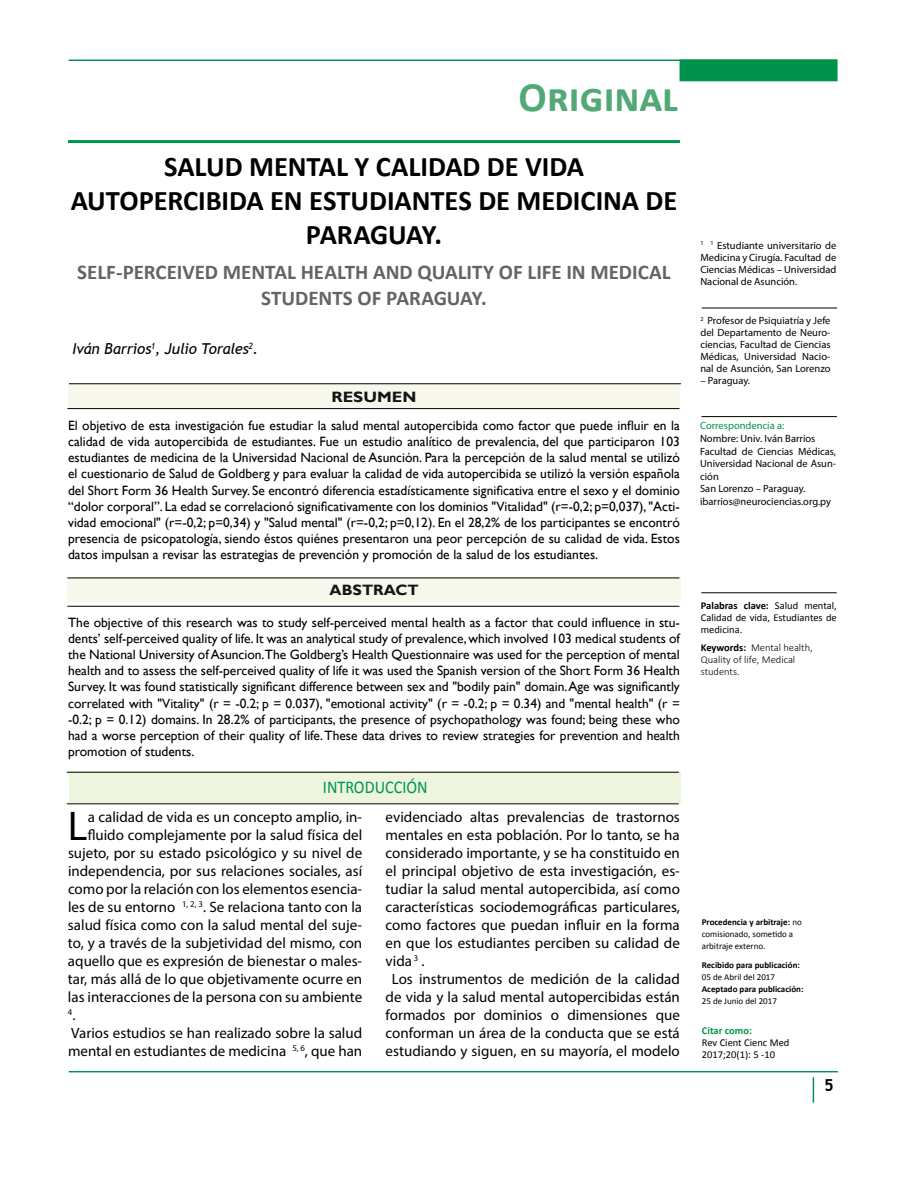
<style>
.page{position:relative;width:918px;height:1188px;background:#fff}
.page>*{position:absolute;margin:0;border:0;box-sizing:border-box;transform-origin:0 0}
.t1{font:700 42px "Calibri";color:#52a976}
.t2{font:41.7px "Myriad Pro";color:#000}
.t3{font:700 28.5px/34.2px "Calibri";letter-spacing:-.005em;color:#000;text-align:center}
.t4{font:700 21px/25.2px "Calibri";color:#636466;text-align:center}
.t5{font:18px "Calibri";color:#00934d;scale:.9 1}
.t6{font:700 16.5px "Trebuchet MS";color:#000}
.t7{font:15px/18px "Myriad Pro";color:#000;text-align:right}
.t8{font:italic 15px "Trebuchet MS";letter-spacing:-.01em;color:#000}
.t9{font:700 15px "Gill Sans";color:#000;scale:1.04 1}
.t10{font:700 15px "Gill Sans";color:#000;scale:1.11 1}
.t11{font:13.5px/16.2px "Gill Sans";color:#000;text-align:justify}
.t12{font:10.5px/12px "Myriad Pro";color:#000;text-align:justify}
.t13{font:10.5px/12px "Calibri";color:#000}
.t14{font:300 10.5px/12px "Calibri";color:#000}
.t15{font:10.5px "Myriad Pro";color:#00934d}
.t16{font:700 10.5px "Calibri";color:#00934d}
.t17{font:9px/12px "Calibri";color:#000}
.t18{font:700 9px "Calibri";color:#000}
.t19{font:8.7px "Myriad Pro";color:#000}
.s1{font-size:15px}
.s2{font-weight:700}
</style>
<div class="page">
<div style="left:680px;top:60px;width:158px;height:21px;background:#00934d"></div>
<hr style="left:69px;top:60px;width:768px;height:1px;background:#00934d">
<hr style="left:69px;top:1071px;width:769px;height:1px;background:#00934d">
<svg style="left:813px;top:1077px;width:1px;height:26px"></svg>
<hr style="left:68px;top:140px;width:612px;height:3px;background:#00934d">
<hr style="left:702px;top:308px;width:135px;height:1px;background:#000">
<hr style="left:701px;top:592px;width:136px;height:1px;background:#000">
<div style="left:68px;top:384px;width:612px;height:24px;background:#f8f7ea"></div>
<hr style="left:69px;top:383px;width:612px;height:1px;background:#000">
<hr style="left:67px;top:408px;width:613px;height:1px;background:#000">
<div style="left:67px;top:577px;width:614px;height:25px;background:#f8f7ea"></div>
<hr style="left:67px;top:578px;width:612px;height:1px;background:#000">
<hr style="left:67px;top:606px;width:612px;height:1px;background:#000">
<div style="left:70px;top:771px;width:611px;height:32px;background:#edf5df"></div>
<hr style="left:67px;top:772px;width:612px;height:1px;background:#000">
<hr style="left:67px;top:803px;width:612px;height:1px;background:#000">
<hr style="left:702px;top:416px;width:135px;height:1px;background:#000">
<h1 class="t1" style="left:519px;top:70px;width:161px">Original</h1>
<h3 class="t3" style="left:71px;top:149px;width:608px">SALUD MENTAL Y CALIDAD DE VIDA<br>AUTOPERCIBIDA EN ESTUDIANTES DE MEDICINA DE<br>PARAGUAY.</h3>
<h3 class="t4" style="left:77px;top:260px;width:595px">SELF-PERCEIVED MENTAL HEALTH AND QUALITY OF LIFE IN MEDICAL<br>STUDENTS OF PARAGUAY.</h3>
<p class="t8" style="left:73px;top:340px;width:187px">Iván Barrios<sup>1</sup>, Julio Torales<sup>2</sup>.</p>
<p class="t10" style="left:331px;top:388px;width:78px">RESUMEN</p>
<p class="t11" style="left:68px;top:417px;width:613px">El objetivo de esta investigación fue estudiar la salud mental autopercibida como factor que puede influir en la calidad de vida autopercibida de estudiantes. Fue un estudio analítico de prevalencia, del que participaron 103 estudiantes de medicina de la Universidad Nacional de Asunción. Para la percepción de la salud mental se utilizó el cuestionario de Salud de Goldberg y para evaluar la calidad de vida autopercibida se utilizó la versión española del Short Form 36 Health Survey. Se encontró diferencia estadísticamente significativa entre el sexo y el dominio “dolor corporal”. La edad se correlacionó significativamente con los dominios "Vitalidad" (r=-0,2; p=0,037), "Acti&shy;vidad emocional" (r=-0,2; p=0,34) y "Salud mental" (r=-0,2; p=0,12). En el 28,2% de los participantes se encontró presencia de psicopatología, siendo éstos quiénes presentaron una peor percepción de su calidad de vida. Estos datos impulsan a revisar las estrategias de prevención y promoción de la salud de los estudiantes.</p>
<p class="t9" style="left:330px;top:581px;width:87px">ABSTRACT</p>
<p class="t11" style="left:68px;top:614px;width:613px">The objective of this research was to study self-perceived mental health as a factor that could influence in stu&shy;dents’ self-perceived quality of life. It was an analytical study of prevalence, which involved 103 medical students of the National University of Asuncion.The Goldberg’s Health Questionnaire was used for the perception of mental health and to assess the self-perceived quality of life it was used the Spanish version of the Short Form 36 Health Survey. It was found statistically significant difference between sex and "bodily pain" domain. Age was significantly correlated with "Vitality" (r = -0.2; p = 0.037), "emotional activity" (r = -0.2; p = 0.34) and "mental health" (r = -0.2; p = 0.12) domains. In 28.2% of participants, the presence of psychopathology was found; being these who had a worse perception of their quality of life. These data drives to review strategies for prevention and health promotion of students.</p>
<h3 class="t5" style="left:323px;top:776px;width:118px">INTRODUCCIÓN</h3>
<p class="t7" style="left:68px;top:807px;width:296px">a calidad de vida es un concepto amplio, in&shy;fluido complejamente por la salud física del sujeto, por su estado psicológico y su nivel de independencia, por sus relaciones sociales, así como por la relación con los elementos esencia&shy;les de su entorno <sup>1,</sup> <sup>2,</sup> <sup>3</sup>. Se relaciona tanto con la salud física como con la salud mental del suje&shy;to, y a través de la subjetividad del mismo, con aquello que es expresión de bienestar o males&shy;tar, más allá de lo que objetivamente ocurre en las interacciones de la persona con su ambiente</p>
<p class="t19" style="left:68px;top:1006px;width:9px">4<span class="s1">.</span></p>
<p class="t7" style="left:68px;top:1023px;width:296px;text-align:left">Varios estudios se han realizado sobre la salud mental en estudiantes de medicina <sup>5,</sup> <sup>6</sup>, que han</p>
<h2 class="t2" style="left:68px;top:800px;width:21px">L</h2>
<p class="t7" style="left:386px;top:807px;width:296px">evidenciado altas prevalencias de trastornos</p>
<p class="t7" style="left:386px;top:825px;width:296px">mentales en esta población. Por lo tanto, se ha</p>
<p class="t7" style="left:386px;top:843px;width:296px">considerado importante, y se ha constituido en</p>
<p class="t7" style="left:386px;top:861px;width:296px">el principal objetivo de esta investigación, es-</p>
<p class="t7" style="left:386px;top:879px;width:296px">tudiar la salud mental autopercibida, así como</p>
<p class="t7" style="left:386px;top:897px;width:296px">características sociodemográficas particulares,</p>
<p class="t7" style="left:386px;top:915px;width:296px">como factores que puedan influir en la forma</p>
<p class="t7" style="left:386px;top:933px;width:296px">en que los estudiantes perciben su calidad de</p>
<p class="t7" style="left:386px;top:951px;width:41px">vida <sup>3</sup> .</p>
<p class="t7" style="left:392px;top:969px;width:290px">Los instrumentos de medición de la calidad</p>
<p class="t7" style="left:386px;top:987px;width:296px">de vida y la salud mental autopercibidas están</p>
<p class="t7" style="left:386px;top:1005px;width:296px">formados por dominios o dimensiones que</p>
<p class="t7" style="left:386px;top:1023px;width:296px">conforman un área de la conducta que se está</p>
<p class="t7" style="left:386px;top:1041px;width:296px">estudiando y siguen, en su mayoría, el modelo</p>
<p class="t12" style="left:700px;top:239px;width:138px"><sup>1</sup> <sup>1</sup> Estudiante universitario de Medicina y Cirugía. Facultad de Ciencias Médicas – Universidad Nacional de Asunción.</p>
<p class="t12" style="left:700px;top:315px;width:132px"><sup>2</sup> Profesor de Psiquiatría y Jefe del Departamento de Neuro&shy;ciencias, Facultad de Ciencias Médicas, Universidad Nacio&shy;nal de Asunción, San Lorenzo</p>
<p class="t12" style="left:700px;top:375px;width:51px">– Paraguay.</p>
<p class="t15" style="left:700px;top:419px;width:86px">Correspondencia a:</p>
<p class="t12" style="left:700px;top:432px;width:138px;line-height:12.6px;text-align:left">Nombre: Univ. Iván Barrios<br>Facultad de Ciencias Médicas,<br>Universidad Nacional de Asun&shy;ción<br>San Lorenzo – Paraguay. ibarrios@neurociencias.org.py</p>
<p class="t13" style="left:701px;top:600px;width:137px;text-align:justify"><span class="s2">Palabras clave:</span> Salud mental, Calidad de vida, Estudiantes de medicina.</p>
<p class="t14" style="left:701px;top:641px;width:113px"><span class="s2">Keywords:</span> Mental health,<br>Quality of life, Medical students.</p>
<p class="t17" style="left:702px;top:916px;width:102px"><span class="s2">Procedencia y arbitraje:</span> no comisionado, sometido a arbitraje externo.</p>
<p class="t18" style="left:702px;top:959px;width:100px">Recibido para publicación:</p>
<p class="t17" style="left:702px;top:971px;width:75px">05 de Abril del 2017</p>
<p class="t18" style="left:702px;top:983px;width:103px">Aceptado para publicación:</p>
<p class="t17" style="left:702px;top:995px;width:77px">25 de Junio del 2017</p>
<p class="t16" style="left:702px;top:1024px;width:52px">Citar como:</p>
<p class="t13" style="left:702px;top:1036px;width:89px">Rev Cient Cienc Med<br>2017;20(1): 5 -10</p>
<p class="t6" style="left:824px;top:1075px;width:11px">5</p>
</div>
